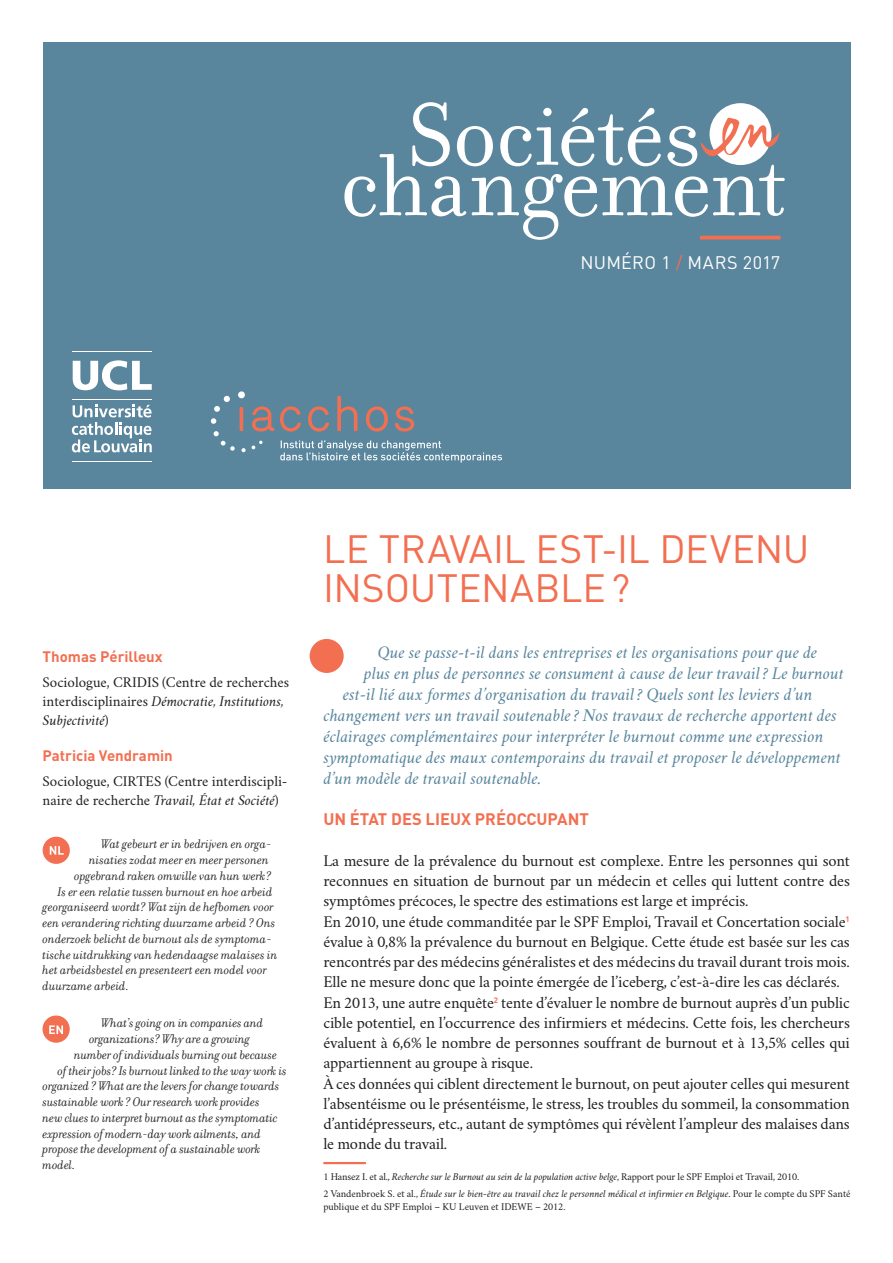
<style>
.page{position:relative;width:893px;height:1263px;background:#fff}
.page>*{position:absolute;margin:0;border:0;box-sizing:border-box;transform-origin:0 0}
.t1{font:39px/39px "DIN";letter-spacing:.005em;color:#f36f51}
.t2{font:italic 18px "Crimson";color:#59869d}
.t3{font:18px "DIN";letter-spacing:.015em;color:#fff}
.t4{font:16.5px/20.2px "Crimson";letter-spacing:-.01em;color:#231f20}
.t5{font:700 16.5px "DIN";color:#f36f51}
.t6{font:15px/18.8px "Crimson";color:#231f20}
.t7{font:700 15px "DIN";color:#f36f51}
.t8{font:italic 13.5px "Filosofia OT";color:#231f20}
.t9{font:italic 10.5px/17px "Crimson";color:#231f20}
.t10{font:10.5px "Crimson";color:#231f20}
.s1{color:#f36f51}
.s2{font-style:italic}
.s3{font-style:normal}
</style>
<div class="page">
<div style="left:43px;top:43px;width:807px;height:446px;background:#59869d"></div>
<svg style="left:72px;top:405px;width:80px;height:47px"></svg>
<svg style="left:73px;top:360px;width:79px;height:30px"></svg>
<hr style="left:72px;top:351px;width:80px;height:1px;background:#fff">
<hr style="left:72px;top:461px;width:80px;height:1px;background:#fff">
<hr style="left:72px;top:399px;width:80px;height:1px;background:#fff">
<div style="left:238px;top:391px;width:7px;height:7px;background:#fff;border-radius:50%"></div>
<svg style="left:211px;top:396px;width:291px;height:67px"></svg>
<div style="left:310px;top:639px;width:34px;height:34px;background:#f36f51;border-radius:50%"></div>
<hr style="left:323px;top:1162px;width:43px;height:2px;background:#f36f51">
<div style="left:43px;top:837px;width:27px;height:27px;background:#f36f51;border-radius:50%"></div>
<svg style="left:50px;top:846px;width:14px;height:9px"></svg>
<div style="left:43px;top:1015px;width:27px;height:28px;background:#f36f51;border-radius:50%"></div>
<svg style="left:49px;top:1025px;width:14px;height:9px"></svg>
<svg style="left:344px;top:102px;width:441px;height:138px"></svg>
<p class="t3" style="left:580px;top:252px;width:201px">NUMÉRO 1 <span class="s1">/</span> MARS 2017</p>
<p class="t7" style="left:43px;top:647px;width:122px">Thomas Périlleux</p>
<p class="t6" style="left:43px;top:671px;width:248px">Sociologue, CRIDIS (Centre de recherches interdisciplinaires <span class="s2">Démocratie, Institutions,<br>Subjectivité</span>)</p>
<p class="t7" style="left:43px;top:746px;width:132px">Patricia Vendramin</p>
<p class="t6" style="left:43px;top:770px;width:246px">Sociologue, CIRTES (Centre interdiscipli&shy;naire de recherche <span class="s2">Travail, État et Société</span>)</p>
<p class="t8" style="left:101px;top:837px;width:172px">Wat gebeurt er in bedrijven en orga-</p>
<p class="t8" style="left:89px;top:852px;width:181px">nisaties zodat meer en meer personen</p>
<p class="t8" style="left:74px;top:868px;width:199px">opgebrand raken omwille van hun werk?</p>
<p class="t8" style="left:58px;top:884px;width:216px">Is er een relatie tussen burnout en hoe arbeid</p>
<p class="t8" style="left:43px;top:900px;width:233px">georganiseerd wordt? Wat zijn de hefbomen voor</p>
<p class="t8" style="left:43px;top:915px;width:234px">een verandering richting duurzame arbeid ? Ons</p>
<p class="t8" style="left:43px;top:931px;width:231px">onderzoek belicht de burnout als de symptoma-</p>
<p class="t8" style="left:43px;top:947px;width:236px">tische uitdrukking van hedendaagse malaises in</p>
<p class="t8" style="left:43px;top:963px;width:226px">het arbeidsbestel en presenteert een model voor</p>
<p class="t8" style="left:43px;top:978px;width:88px">duurzame arbeid.</p>
<p class="t8" style="left:101px;top:1015px;width:164px">What’s going on in companies and</p>
<p class="t8" style="left:89px;top:1031px;width:162px">organizations? Why are a growing</p>
<p class="t8" style="left:74px;top:1047px;width:204px">number of individuals burning out because</p>
<p class="t8" style="left:58px;top:1063px;width:231px">of their jobs? Is burnout linked to the way work is</p>
<p class="t8" style="left:43px;top:1078px;width:238px">organized? What are the levers for change towards</p>
<p class="t8" style="left:43px;top:1094px;width:219px">sustainable work? Our research work provides</p>
<p class="t8" style="left:43px;top:1110px;width:237px">new clues to interpret burnout as the symptomatic</p>
<p class="t8" style="left:43px;top:1126px;width:220px">expression of modern-day work ailments, and</p>
<p class="t8" style="left:43px;top:1141px;width:219px">propose the development of a sustainable work</p>
<p class="t8" style="left:43px;top:1157px;width:34px">model.</p>
<h1 class="t1" style="left:323px;top:529px;width:488px">LE TRAVAIL EST-IL DEVEN U<br>INSOUTENABLE?</h1>
<p class="t2" style="left:377px;top:641px;width:441px">Que se passe-t-il dans les entreprises et les organisations pour que de</p>
<p class="t2" style="left:364px;top:662px;width:481px">plus en plus de personnes se consument à cause de leur travail? Le burnout</p>
<p class="t2" style="left:343px;top:683px;width:471px">est-il lié aux formes d’organisation du travail? Quels sont les leviers d’un</p>
<p class="t2" style="left:323px;top:704px;width:515px">changement vers un travail soutenable? Nos travaux de recherche apportent des</p>
<p class="t2" style="left:323px;top:725px;width:502px">éclairages complémentaires pour interpréter le burnout comme une expression</p>
<p class="t2" style="left:323px;top:746px;width:519px">symptomatique des maux contemporains du travail et proposer le développement</p>
<p class="t2" style="left:323px;top:767px;width:220px">d’un modèle de travail soutenable.</p>
<p class="t5" style="left:323px;top:808px;width:267px">Un état des lieux préoccupant</p>
<p class="t4" style="left:323px;top:848px;width:528px">La mesure de la prévalence du burnout est complexe. Entre les personnes qui sont reconnues en situation de burnout par un médecin et celles qui luttent contre des symptômes précoces, le spectre des estimations est large et imprécis.<br>En 2010, une étude commanditée par le SPF Emploi, Travail et Concertation sociale<sup>1 </sup>évalue à 0,8% la prévalence du burnout en Belgique. Cette étude est basée sur les cas rencontrés par des médecins généralistes et des médecins du travail durant trois mois.<br>Elle ne mesure donc que la pointe émergée de l’iceberg, c’est-à-dire les cas déclarés.<br>En 2013, une autre enquête<sup>2</sup> tente d’évaluer le nombre de burnout auprès d’un public cible potentiel, en l’occurrence des infirmiers et médecins. Cette fois, les chercheurs évaluent à 6,6% le nombre de personnes souffrant de burnout et à 13,5% celles qui appartiennent au groupe à risque.<br>À ces données qui ciblent directement le burnout, on peut ajouter celles qui mesurent l’absentéisme ou le présentéisme, le stress, les troubles du sommeil, la consommation d’antidépresseurs, etc., autant de symptômes qui révèlent l’ampleur des malaises dans le monde du travail.</p>
<p class="t9" style="left:323px;top:1168px;width:526px"><span class="s3">1 Hansez I. et al.,</span> Recherche sur le Burnout au sein de la population active belge<span class="s3">, Rapport pour le SPF Emploi et Travail, 2010.<br>2 Vandenbroek S. et al.,</span> Étude sur le bien-être au travail chez le personnel médical et infirmier en Belgique<span class="s3">. Pour le compte du SPF Santé</span></p>
<p class="t10" style="left:323px;top:1198px;width:244px">publique et du SPF Emploi – KU Leuven et IDEWE – 2012.</p>
</div>
